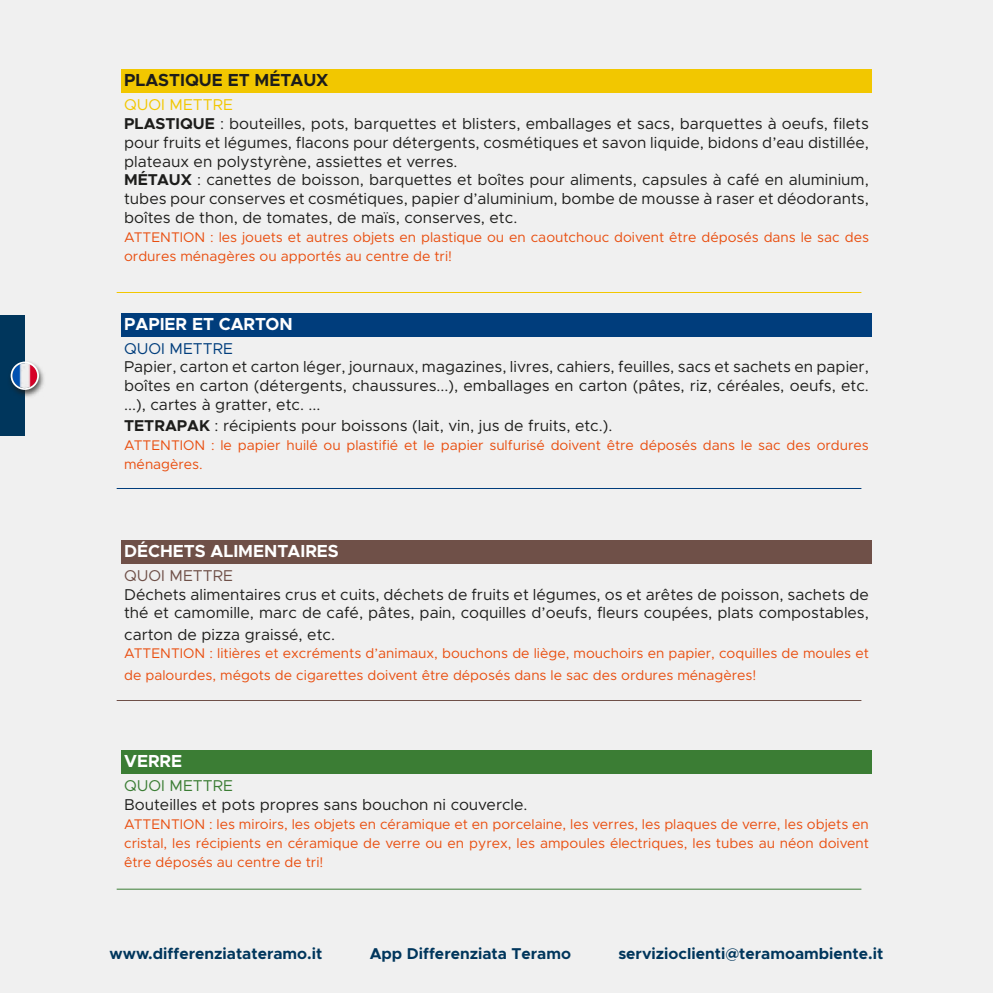
<style>
.page{position:relative;width:993px;height:993px;background:#fff}
.page>*{position:absolute;margin:0;border:0;box-sizing:border-box;transform-origin:0 0}
.t1{font:700 17.5px "Metropolis";color:#fff}
.t2{font:700 17.5px "Metropolis";color:#1d1d1b}
.t3{font:15.75px/18.9px "Metropolis";color:#1d1d1b}
.t4{font:700 15.75px "Metropolis";color:#00365c}
.t5{font:15.75px "Metropolis";color:#003d7c}
.t6{font:15.75px "Metropolis";color:#6f5048}
.t7{font:15.75px "Metropolis";color:#3b7d34}
.t8{font:14px/18.9px "Metropolis";color:#e94e0f}
.s1{color:#f2c700}
.s2{font-weight:700}
</style>
<div class="page">
<div style="left:0;top:0;width:992px;height:992px;background:#f0f0f0"></div>
<div style="left:0;top:315px;width:25px;height:121px;background:#00365c"></div>
<div style="left:7px;top:360px;width:39px;height:38px;background:#1d1d1b;opacity:.75"></div>
<img style="left:12px;top:363px;width:25px;height:25px;border-radius:12px">
<div style="left:11px;top:361px;width:28px;height:29px;border:2px solid #fff;border-radius:50%"></div>
<div style="left:121px;top:69px;width:750px;height:23px;background:#f2c700"></div>
<div style="left:121px;top:312px;width:750px;height:24px;background:#003d7c"></div>
<div style="left:121px;top:539px;width:750px;height:24px;background:#6f5048"></div>
<div style="left:121px;top:749px;width:750px;height:24px;background:#3b7d34"></div>
<hr style="left:117px;top:699px;width:744px;height:1px;background:#6f5048">
<hr style="left:117px;top:888px;width:744px;height:1px;background:#3b7d34">
<hr style="left:117px;top:292px;width:744px;height:1px;background:#f2c700">
<hr style="left:117px;top:488px;width:744px;height:1px;background:#003d7c">
<p class="t2" style="left:124px;top:69px;width:206px">PLASTIQUE ET MÉTAUX</p>
<p class="t3" style="left:124px;top:95px;width:746px"><span class="s1">QUOI METTRE<br></span><span class="s2">PLASTIQUE</span> : bouteilles, pots, barquettes et blisters, emballages et sacs, barquettes à oeufs, filets pour fruits et légumes, flacons pour détergents, cosmétiques et savon liquide, bidons d’eau distillée, plateaux en polystyrène, assiettes et verres.<br><span class="s2">MÉTAUX</span> : canettes de boisson, barquettes et boîtes pour aliments, capsules à café en aluminium, tubes pour conserves et cosmétiques, papier d’aluminium, bombe de mousse à raser et déodorants, boîtes de thon, de tomates, de maïs, conserves, etc.</p>
<p class="t8" style="left:124px;top:228px;width:746px">ATTENTION : les jouets et autres objets en plastique ou en caoutchouc doivent être déposés dans le sac des ordures ménagères ou apportés au centre de tri!</p>
<p class="t1" style="left:124px;top:312px;width:170px">PAPIER ET CARTON</p>
<p class="t5" style="left:124px;top:338px;width:110px">QUOI METTRE</p>
<p class="t3" style="left:124px;top:357px;width:746px;text-align:justify">Papier, carton et carton léger, journaux, magazines, livres, cahiers, feuilles, sacs et sachets en papier, boîtes en carton (détergents, chaussures...), emballages en carton (pâtes, riz, céréales, oeufs, etc. ...), cartes à gratter, etc. ...</p>
<p class="t3" style="left:124px;top:416px;width:489px"><span class="s2">TETRAPAK</span> : récipients pour boissons (lait, vin, jus de fruits, etc.).</p>
<p class="t8" style="left:124px;top:436px;width:746px">ATTENTION : le papier huilé ou plastifié et le papier sulfurisé doivent être déposés dans le sac des ordures ménagères.</p>
<p class="t1" style="left:124px;top:539px;width:216px">DÉCHETS ALIMENTAIRES</p>
<p class="t6" style="left:124px;top:565px;width:110px">QUOI METTRE</p>
<p class="t3" style="left:124px;top:584px;width:746px">Déchets alimentaires crus et cuits, déchets de fruits et légumes, os et arêtes de poisson, sachets de thé et camomille, marc de café, pâtes, pain, coquilles d’oeufs, fleurs coupées, plats compostables,</p>
<p class="t3" style="left:124px;top:624px;width:212px">carton de pizza graissé, etc.</p>
<p class="t8" style="left:124px;top:643px;width:746px;line-height:21px">ATTENTION : litières et excréments d’animaux, bouchons de liège, mouchoirs en papier, coquilles de moules et de palourdes, mégots de cigarettes doivent être déposés dans le sac des ordures ménagères!</p>
<p class="t1" style="left:124px;top:749px;width:60px">VERRE</p>
<p class="t7" style="left:124px;top:775px;width:110px">QUOI METTRE</p>
<p class="t3" style="left:124px;top:794px;width:405px">Bouteilles et pots propres sans bouchon ni couvercle.</p>
<p class="t8" style="left:124px;top:814px;width:746px;text-align:justify">ATTENTION : les miroirs, les objets en céramique et en porcelaine, les verres, les plaques de verre, les objets en cristal, les récipients en céramique de verre ou en pyrex, les ampoules électriques, les tubes au néon doivent être déposés au centre de tri!</p>
<p class="t4" style="left:110px;top:943px;width:214px">www.differenziatateramo.it</p>
<p class="t4" style="left:369px;top:943px;width:203px">App Differenziata Teramo</p>
<p class="t4" style="left:618px;top:943px;width:266px">servizioclienti@teramoambiente.it</p>
</div>
